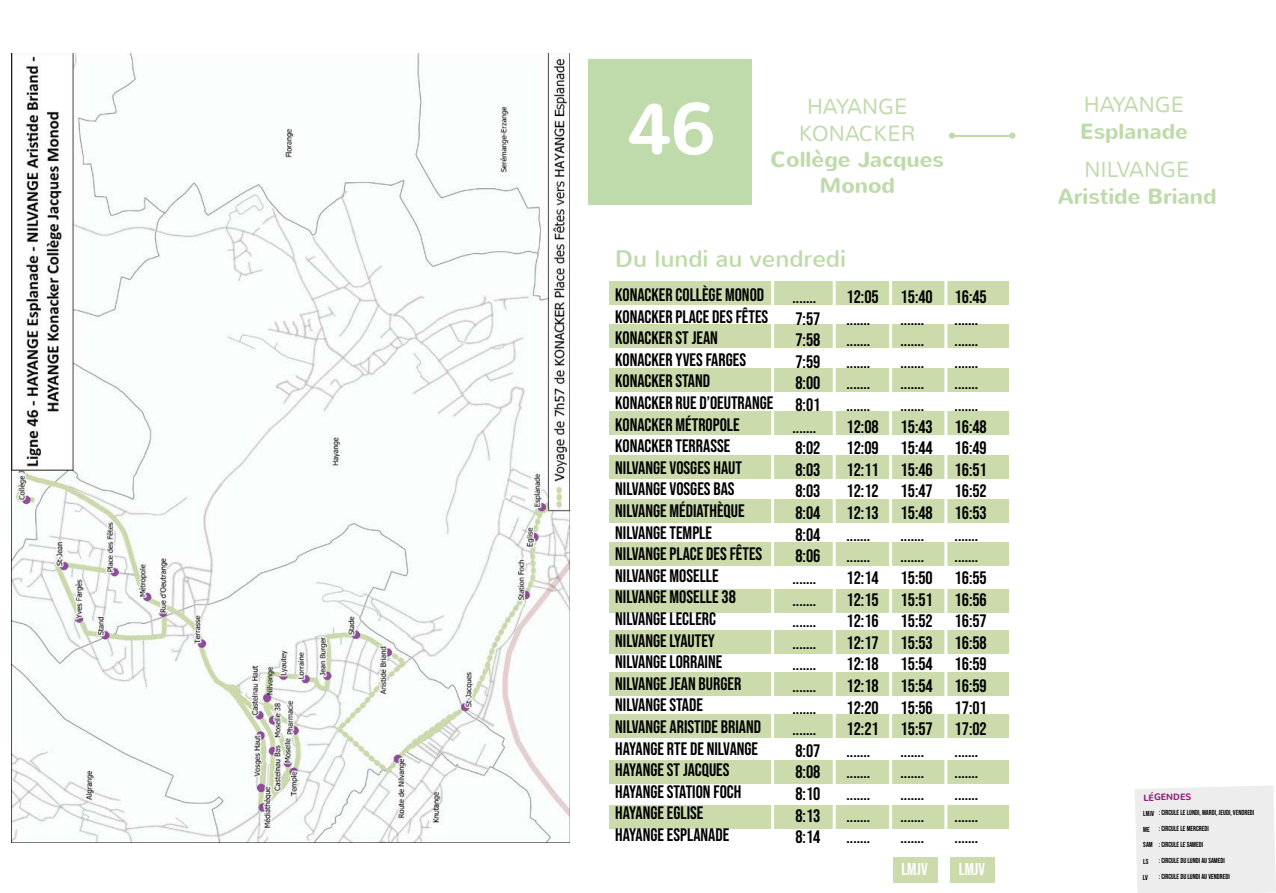
<style>
.page{position:relative;width:1276px;height:893px;background:#fff}
.page>*{position:absolute;margin:0;border:0;box-sizing:border-box;transform-origin:0 0}
.t1{font:800 72px "Nunito";color:#fff}
.t2{font:24px "Nunito";color:#c0dbab}
.t3{font:700 21.9px/26.2px "Nunito";color:#c0dbab;text-align:center}
.t4{font:300 21.9px/26.2px "Nunito";color:#c0dbab;text-align:center}
.t5{font:18px/21.6px "Bebas Neue";color:#000}
.t6{font:17.1px "Bebas Neue";color:#fff}
.t7{font:800 9px "Nunito";color:#921d80}
.t8{font:7.2px "Bebas Neue";color:#000}
</style>
<div class="page">
<img style="left:12px;top:53px;width:558px;height:789px">
<div style="left:1135px;top:785px;width:141px;height:108px;background:#ededed"></div>
<hr style="left:952px;top:135px;width:60px;height:1px;background:#c0dbab">
<div style="left:1009px;top:132px;width:6px;height:7px;background:#c0dbab;border-radius:50%"></div>
<div style="left:949px;top:132px;width:6px;height:7px;background:#c0dbab;border-radius:50%"></div>
<div style="left:588px;top:60px;width:164px;height:145px;background:#c0dbab"></div>
<div style="left:609px;top:281px;width:400px;height:24px;background:#cbdbac"></div>
<div style="left:609px;top:455px;width:400px;height:24px;background:#cbdbac"></div>
<div style="left:609px;top:325px;width:400px;height:23px;background:#cbdbac"></div>
<div style="left:609px;top:499px;width:400px;height:23px;background:#cbdbac"></div>
<div style="left:609px;top:368px;width:400px;height:24px;background:#cbdbac"></div>
<div style="left:609px;top:543px;width:400px;height:23px;background:#cbdbac"></div>
<div style="left:609px;top:589px;width:400px;height:24px;background:#cbdbac"></div>
<div style="left:609px;top:630px;width:400px;height:23px;background:#cbdbac"></div>
<div style="left:609px;top:672px;width:400px;height:24px;background:#cbdbac"></div>
<div style="left:609px;top:714px;width:400px;height:23px;background:#cbdbac"></div>
<div style="left:609px;top:760px;width:400px;height:24px;background:#cbdbac"></div>
<div style="left:609px;top:805px;width:400px;height:24px;background:#cbdbac"></div>
<div style="left:609px;top:411px;width:400px;height:23px;background:#cbdbac"></div>
<hr style="left:832px;top:272px;width:3px;height:617px;background:#fff">
<hr style="left:771px;top:276px;width:3px;height:572px;background:#fff">
<hr style="left:889px;top:276px;width:3px;height:572px;background:#fff">
<hr style="left:944px;top:276px;width:3px;height:572px;background:#fff">
<div style="left:893px;top:857px;width:44px;height:25px;background:#cbdbac"></div>
<div style="left:950px;top:857px;width:45px;height:25px;background:#cbdbac"></div>
<h1 class="t1" style="left:627px;top:63px;width:90px">46</h1>
<p class="t4" style="left:799px;top:94px;width:118px">HAYANGE<br>KONACKER</p>
<p class="t3" style="left:770px;top:147px;width:175px">Collège Jacques<br>Monod</p>
<h2 class="t2" style="left:615px;top:243px;width:232px">Du lundi au vendredi</h2>
<p class="t5" style="left:615px;top:284px;width:159px">KONACKER COLLÈGE MONOD<br>KONACKER PLACE DES FÊTES<br>KONACKER ST JEAN<br>KONACKER YVES FARGES<br>KONACKER STAND<br>KONACKER RUE D’OEUTRANGE<br>KONACKER MÉTROPOLE<br>KONACKER TERRASSE<br>NILVANGE VOSGES HAUT<br>NILVANGE VOSGES BAS<br>NILVANGE MÉDIATHÈQUE<br>NILVANGE TEMPLE<br>NILVANGE PLACE DES FÊTES<br>NILVANGE MOSELLE<br>NILVANGE MOSELLE 38<br>NILVANGE LECLERC<br>NILVANGE LYAUTEY<br>NILVANGE LORRAINE<br>NILVANGE JEAN BURGER<br>NILVANGE STADE<br>NILVANGE ARISTIDE BRIAND<br>HAYANGE RTE DE NILVANGE<br>HAYANGE ST JACQUES<br>HAYANGE STATION FOCH<br>HAYANGE EGLISE<br>HAYANGE ESPLANADE</p>
<p class="t5" style="left:792px;top:286px;width:25px">.......</p>
<p class="t5" style="left:846px;top:286px;width:142px">12:05 15:40 16:45</p>
<p class="t5" style="left:795px;top:307px;width:26px">7:57</p>
<p class="t5" style="left:846px;top:307px;width:25px">.......</p>
<p class="t5" style="left:900px;top:307px;width:25px">.......</p>
<p class="t5" style="left:954px;top:307px;width:25px">.......</p>
<p class="t5" style="left:795px;top:329px;width:26px">7:58</p>
<p class="t5" style="left:846px;top:329px;width:25px">.......</p>
<p class="t5" style="left:900px;top:329px;width:25px">.......</p>
<p class="t5" style="left:954px;top:329px;width:25px">.......</p>
<p class="t5" style="left:795px;top:351px;width:26px">7:59</p>
<p class="t5" style="left:846px;top:351px;width:25px">.......</p>
<p class="t5" style="left:900px;top:351px;width:25px">.......</p>
<p class="t5" style="left:954px;top:351px;width:25px">.......</p>
<p class="t5" style="left:795px;top:372px;width:26px">8:00</p>
<p class="t5" style="left:846px;top:372px;width:25px">.......</p>
<p class="t5" style="left:900px;top:372px;width:25px">.......</p>
<p class="t5" style="left:954px;top:372px;width:25px">.......</p>
<p class="t5" style="left:795px;top:394px;width:26px">8:01</p>
<p class="t5" style="left:846px;top:394px;width:25px">.......</p>
<p class="t5" style="left:900px;top:394px;width:25px">.......</p>
<p class="t5" style="left:954px;top:394px;width:25px">.......</p>
<p class="t5" style="left:792px;top:415px;width:25px">.......</p>
<p class="t5" style="left:846px;top:415px;width:142px">12:08 15:43 16:48</p>
<p class="t5" style="left:795px;top:437px;width:26px">8:02</p>
<p class="t5" style="left:846px;top:437px;width:142px">12:09 15:44 16:49</p>
<p class="t5" style="left:795px;top:459px;width:26px">8:03</p>
<p class="t5" style="left:846px;top:459px;width:142px">12:11 15:46 16:51</p>
<p class="t5" style="left:795px;top:480px;width:26px">8:03</p>
<p class="t5" style="left:846px;top:480px;width:142px">12:12 15:47 16:52</p>
<p class="t5" style="left:795px;top:502px;width:26px">8:04</p>
<p class="t5" style="left:846px;top:502px;width:142px">12:13 15:48 16:53</p>
<p class="t5" style="left:795px;top:523px;width:26px">8:04</p>
<p class="t5" style="left:846px;top:523px;width:25px">.......</p>
<p class="t5" style="left:900px;top:523px;width:25px">.......</p>
<p class="t5" style="left:954px;top:523px;width:25px">.......</p>
<p class="t5" style="left:795px;top:545px;width:26px">8:06</p>
<p class="t5" style="left:846px;top:545px;width:25px">.......</p>
<p class="t5" style="left:900px;top:545px;width:25px">.......</p>
<p class="t5" style="left:954px;top:545px;width:25px">.......</p>
<p class="t5" style="left:792px;top:567px;width:25px">.......</p>
<p class="t5" style="left:846px;top:567px;width:142px">12:14 15:50 16:55</p>
<p class="t5" style="left:792px;top:588px;width:25px">.......</p>
<p class="t5" style="left:846px;top:588px;width:142px">12:15 15:51 16:56</p>
<p class="t5" style="left:792px;top:610px;width:25px">.......</p>
<p class="t5" style="left:846px;top:610px;width:142px">12:16 15:52 16:57</p>
<p class="t5" style="left:792px;top:631px;width:25px">.......</p>
<p class="t5" style="left:846px;top:631px;width:142px">12:17 15:53 16:58</p>
<p class="t5" style="left:792px;top:653px;width:25px">.......</p>
<p class="t5" style="left:846px;top:653px;width:142px">12:18 15:54 16:59</p>
<p class="t5" style="left:792px;top:675px;width:25px">.......</p>
<p class="t5" style="left:846px;top:675px;width:142px">12:18 15:54 16:59</p>
<p class="t5" style="left:792px;top:696px;width:25px">.......</p>
<p class="t5" style="left:846px;top:696px;width:142px">12:20 15:56 17:01</p>
<p class="t5" style="left:792px;top:718px;width:25px">.......</p>
<p class="t5" style="left:846px;top:718px;width:142px">12:21 15:57 17:02</p>
<p class="t5" style="left:795px;top:739px;width:26px">8:07</p>
<p class="t5" style="left:846px;top:739px;width:25px">.......</p>
<p class="t5" style="left:900px;top:739px;width:25px">.......</p>
<p class="t5" style="left:954px;top:739px;width:25px">.......</p>
<p class="t5" style="left:795px;top:761px;width:26px">8:08</p>
<p class="t5" style="left:846px;top:761px;width:25px">.......</p>
<p class="t5" style="left:900px;top:761px;width:25px">.......</p>
<p class="t5" style="left:954px;top:761px;width:25px">.......</p>
<p class="t5" style="left:795px;top:783px;width:26px">8:10</p>
<p class="t5" style="left:846px;top:783px;width:25px">.......</p>
<p class="t5" style="left:900px;top:783px;width:25px">.......</p>
<p class="t5" style="left:954px;top:783px;width:25px">.......</p>
<p class="t5" style="left:795px;top:804px;width:26px">8:13</p>
<p class="t5" style="left:846px;top:804px;width:25px">.......</p>
<p class="t5" style="left:900px;top:804px;width:25px">.......</p>
<p class="t5" style="left:954px;top:804px;width:25px">.......</p>
<p class="t5" style="left:795px;top:826px;width:26px">8:14</p>
<p class="t5" style="left:846px;top:826px;width:25px">.......</p>
<p class="t5" style="left:900px;top:826px;width:25px">.......</p>
<p class="t5" style="left:954px;top:826px;width:25px">.......</p>
<p class="t6" style="left:901px;top:859px;width:28px">LMJV</p>
<p class="t6" style="left:958px;top:859px;width:28px">LMJV</p>
<p class="t4" style="left:1083px;top:92px;width:102px">HAYANGE</p>
<p class="t3" style="left:1080px;top:118px;width:109px">Esplanade</p>
<p class="t4" style="left:1084px;top:157px;width:107px">NILVANGE</p>
<p class="t3" style="left:1057px;top:183px;width:160px">Aristide Briand</p>
<p class="t7" style="left:1143px;top:789px;width:50px">LÉGENDES</p>
<p class="t8" style="left:1158px;top:809px;width:97px">: CIRCULE LE LUNDI, MARDI, JEUDI, VENDREDI</p>
<p class="t8" style="left:1143px;top:809px;width:13px">LMJV</p>
<p class="t8" style="left:1143px;top:825px;width:8px">ME</p>
<p class="t8" style="left:1158px;top:825px;width:51px">: CIRCULE LE MERCREDI</p>
<p class="t8" style="left:1158px;top:840px;width:46px">: CIRCULE LE SAMEDI</p>
<p class="t8" style="left:1143px;top:840px;width:11px">SAM</p>
<p class="t8" style="left:1143px;top:857px;width:7px">LS</p>
<p class="t8" style="left:1142px;top:873px;width:6px">LV</p>
<p class="t8" style="left:1158px;top:856px;width:68px">: CIRCULE DU LUNDI AU SAMEDI</p>
<p class="t8" style="left:1158px;top:872px;width:72px">: CIRCULE DU LUNDI AU VENDREDI</p>
</div>
